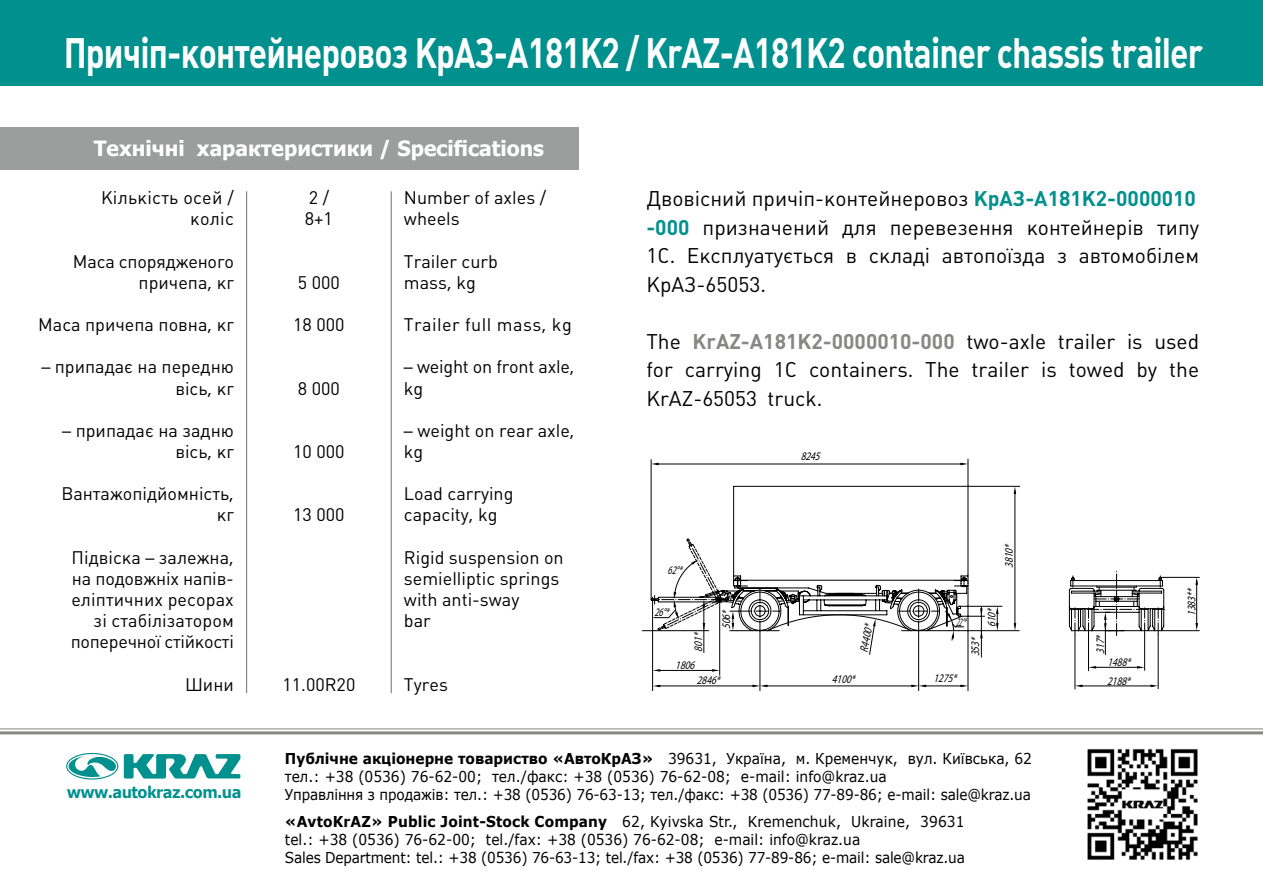
<style>
.page{position:relative;width:1263px;height:893px;background:#fff}
.page>*{position:absolute;margin:0;border:0;box-sizing:border-box;transform-origin:0 0}
.t1{font:700 42px "Plumb";letter-spacing:-.025em;color:#fff;scale:.8 1}
.t2{font:21px/28.5px "Plumb";color:#000}
.t3{font:700 21px "Tahoma";color:#fff}
.t4{font:18px/21.1px "Plumb";color:#000}
.t5{font:18px "Plumb";letter-spacing:.025em;color:#000}
.t6{font:700 16.05px "Verdana";letter-spacing:-.04em;color:#00908e;scale:.91 1}
.t7{font:15px/18px "Verdana";color:#000;scale:.92 1}
.t8{font:italic 11.55px/15.1px "Myriad Pro";color:#000;scale:.8 1}
.t9{font:italic 11.55px "Myriad Pro";color:#000;scale:.7 1}
.t10{font:italic 11.55px "Myriad Pro";color:#000;scale:.47 1}
.s1{font-weight:700;color:#00908e}
.s2{font-weight:700;color:#878786}
.s3{font-weight:700}
</style>
<div class="page">
<hr style="left:0;top:731px;width:1263px;height:3px;background:#878786">
<hr style="left:0;top:728px;width:1263px;height:1px;background:#878786">
<svg style="left:124px;top:754px;width:116px;height:25px"></svg>
<svg style="left:66px;top:753px;width:52px;height:26px"></svg>
<img style="left:1087px;top:748px;width:111px;height:112px">
<div style="left:0;top:128px;width:578px;height:42px;background:#9c9d9d"></div>
<hr style="left:246px;top:191px;width:1px;height:502px;background:#6f6f6e">
<hr style="left:391px;top:191px;width:1px;height:502px;background:#6f6f6e">
<div style="left:0;top:0;width:1263px;height:85px;background:#00908e"></div>
<svg style="left:652px;top:577px;width:547px;height:114px"></svg>
<svg style="left:656px;top:638px;width:449px;height:53px"></svg>
<svg style="left:752px;top:685px;width:15px;height:2px"></svg>
<svg style="left:911px;top:685px;width:15px;height:2px"></svg>
<svg style="left:960px;top:685px;width:8px;height:2px"></svg>
<svg style="left:1075px;top:685px;width:7px;height:2px"></svg>
<svg style="left:1150px;top:685px;width:8px;height:2px"></svg>
<svg style="left:1088px;top:666px;width:8px;height:3px"></svg>
<svg style="left:1137px;top:666px;width:7px;height:3px"></svg>
<svg style="left:1195px;top:577px;width:3px;height:8px"></svg>
<svg style="left:1195px;top:623px;width:3px;height:8px"></svg>
<svg style="left:642px;top:459px;width:522px;height:179px"></svg>
<svg style="left:733px;top:486px;width:377px;height:145px"></svg>
<svg style="left:653px;top:685px;width:7px;height:2px"></svg>
<svg style="left:653px;top:669px;width:7px;height:3px"></svg>
<svg style="left:712px;top:669px;width:8px;height:3px"></svg>
<h1 class="t1" style="left:64px;top:29px;width:1425px">Причіп-контейнеровоз КрАЗ-А181K2 / KrAZ-А181K2 container chassis trailer</h1>
<h2 class="t3" style="left:94px;top:134px;width:452px">Технічні характеристики / Specifications</h2>
<p class="t4" style="left:101px;top:187px;width:134px;text-align:right">Кількість осей / коліс</p>
<p class="t4" style="left:73px;top:251px;width:162px;text-align:right">Маса спорядженого причепа, кг</p>
<p class="t4" style="left:38px;top:314px;width:197px">Маса причепа повна, кг</p>
<p class="t4" style="left:41px;top:356px;width:194px;text-align:right">– припадає на передню вісь, кг</p>
<p class="t4" style="left:62px;top:420px;width:173px;text-align:right">– припадає на задню вісь, кг</p>
<p class="t4" style="left:61px;top:483px;width:174px;text-align:right">Вантажопідйомність, кг</p>
<p class="t4" style="left:71px;top:547px;width:165px;text-align:right">Підвіска – залежна, на подовжніх напів&shy;еліптичних ресорах зі стабілізатором поперечної стійкості</p>
<p class="t4" style="left:185px;top:674px;width:50px">Шини</p>
<p class="t4" style="left:305px;top:187px;width:30px">2 /<br>8+1</p>
<p class="t4" style="left:404px;top:187px;width:144px">Number of axles / wheels</p>
<p class="t4" style="left:404px;top:251px;width:95px">Trailer curb mass, kg</p>
<p class="t5" style="left:404px;top:314px;width:169px">Trailer full mass, kg</p>
<p class="t4" style="left:404px;top:356px;width:172px">– weight on front axle, kg</p>
<p class="t4" style="left:404px;top:420px;width:172px">– weight on rear axle, kg</p>
<p class="t4" style="left:404px;top:483px;width:111px">Load carrying capacity, kg</p>
<p class="t4" style="left:404px;top:547px;width:161px">Rigid suspension on semielliptic springs with anti-sway<br>bar</p>
<p class="t4" style="left:298px;top:272px;width:44px">5 000</p>
<p class="t4" style="left:293px;top:314px;width:53px">18 000</p>
<p class="t4" style="left:298px;top:378px;width:44px">8 000</p>
<p class="t4" style="left:293px;top:441px;width:53px">10 000</p>
<p class="t4" style="left:293px;top:505px;width:53px">13 000</p>
<p class="t4" style="left:282px;top:674px;width:74px">11.00R20</p>
<p class="t4" style="left:404px;top:674px;width:45px">Tyres</p>
<h2 class="t2" style="left:646px;top:185px;width:554px">Двовісний причіп-контейнеровоз <span class="s1">КрАЗ-А181К2-0000010 -000</span> призначений для перевезення контейнерів типу 1С. Експлуатується в складі автопоїзда з автомобілем КрАЗ-65053.</h2>
<h2 class="t2" style="left:646px;top:327px;width:554px;text-align:justify">The <span class="s2">KrAZ-А181К2-0000010-000</span> two-axle trailer is used for carrying 1C containers. The trailer is towed by the KrAZ-65053 truck.</h2>
<p class="t9" style="left:667px;top:563px;width:27px">62°*</p>
<p class="t9" style="left:654px;top:605px;width:27px">26°*</p>
<p class="t8" style="left:718px;top:629px;width:29px;rotate:-90deg">506*</p>
<p class="t8" style="left:690px;top:652px;width:29px;rotate:-90deg">801*</p>
<p class="t8" style="left:697px;top:657px;width:35px;text-indent:-22px">1806<br>2846*</p>
<p class="t8" style="left:801px;top:449px;width:30px">8245</p>
<p class="t8" style="left:856px;top:651px;width:36px;rotate:-80deg">R4400*</p>
<p class="t8" style="left:832px;top:671px;width:35px">4100*</p>
<p class="t8" style="left:1001px;top:568px;width:35px;rotate:-90deg">3810*</p>
<p class="t10" style="left:956px;top:615px;width:30px">22°*</p>
<p class="t8" style="left:933px;top:671px;width:35px">1275*</p>
<p class="t8" style="left:967px;top:656px;width:29px;rotate:-90deg">353*</p>
<p class="t8" style="left:984px;top:627px;width:29px;rotate:-90deg">610*</p>
<p class="t8" style="left:1092px;top:654px;width:29px;rotate:-90deg">317*</p>
<p class="t8" style="left:1107px;top:653px;width:35px;line-height:18.6px">1488*<br>2188*</p>
<p class="t8" style="left:1184px;top:616px;width:40px;rotate:-90deg">1383**</p>
<p class="t6" style="left:67px;top:780px;width:193px">www.autokraz.com.ua</p>
<p class="t7" style="left:285px;top:749px;width:814px"><span class="s3">Публічне акціонерне товариство «АвтоКрАЗ»</span> 39631, Україна, м. Кременчук, вул. Київська, 62 тел.: +38 (0536) 76-62-00; тел./факс: +38 (0536) 76-62-08; e-mail: info@kraz.ua<br>Управління з продажів: тел.: +38 (0536) 76-63-13; тел./факс: +38 (0536) 77-89-86; e-mail: sale@kraz.ua</p>
<p class="t7" style="left:285px;top:812px;width:741px"><span class="s3">«AvtoKrAZ» Public Joint-Stock Company</span> 62, Kyivska Str., Kremenchuk, Ukraine, 39631 tel.: +38 (0536) 76-62-00; tel./fax: +38 (0536) 76-62-08; e-mail: info@kraz.ua<br>Sales Department: tel.: +38 (0536) 76-63-13; tel./fax: +38 (0536) 77-89-86; e-mail: sale@kraz.ua</p>
</div>
